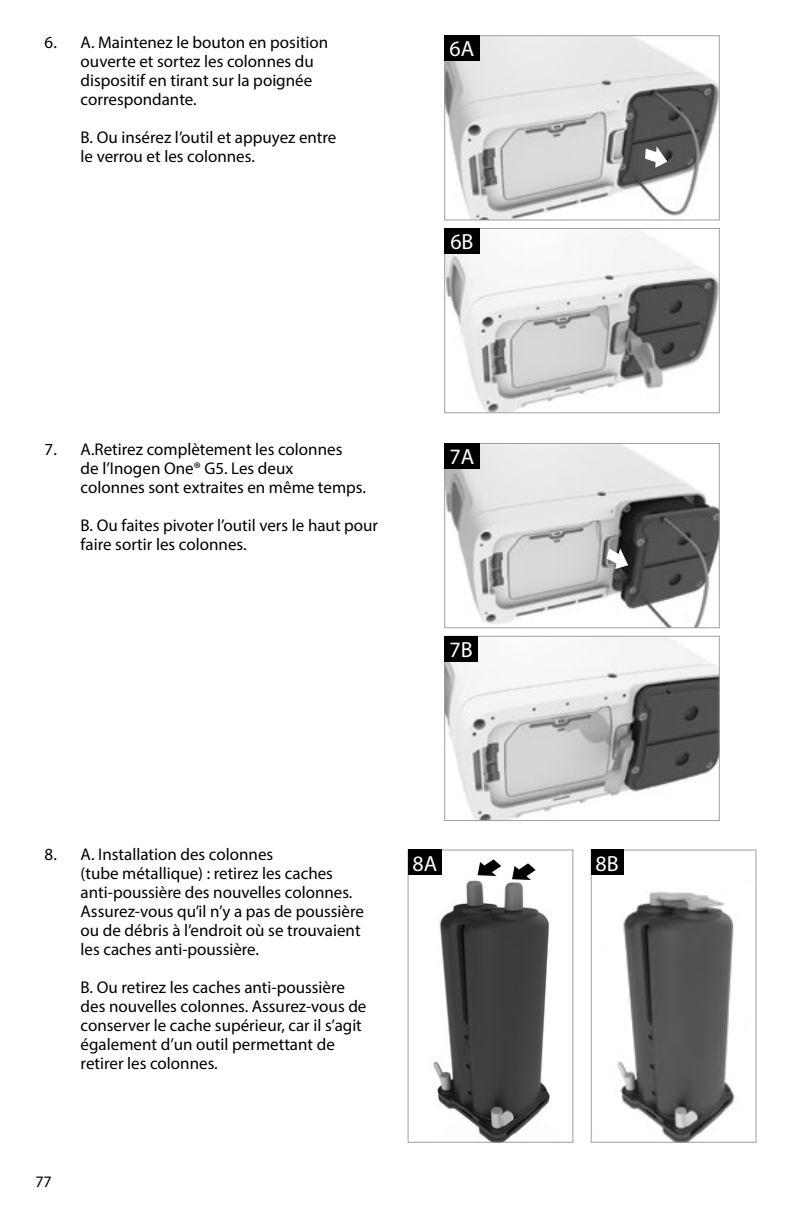
<style>
.page{position:relative;width:792px;height:1224px;background:#fff}
.page>*{position:absolute;margin:0;border:0;box-sizing:border-box;transform-origin:0 0}
.t1{font:22px "Myriad Pro";color:#fff}
.t2{font:17px/19px "Myriad Pro";color:#000}
.t3{font:16px "Myriad Pro";color:#000}
</style>
<div class="page">
<img style="left:433px;top:880px;width:117px;height:261px">
<div style="left:408px;top:850px;width:165px;height:293px;border:1px solid #9d9fa2"></div>
<div style="left:408px;top:850px;width:34px;height:25px;background:#000"></div>
<svg style="left:512px;top:863px;width:24px;height:17px"></svg>
<svg style="left:478px;top:859px;width:23px;height:17px"></svg>
<img style="left:617px;top:891px;width:118px;height:250px">
<div style="left:591px;top:850px;width:165px;height:293px;border:1px solid #9d9fa2"></div>
<div style="left:591px;top:850px;width:32px;height:25px;background:#000"></div>
<img style="left:446px;top:445px;width:272px;height:181px">
<div style="left:444px;top:443px;width:276px;height:185px;border:1px solid #9d9fa2"></div>
<div style="left:444px;top:443px;width:35px;height:25px;background:#000"></div>
<svg style="left:607px;top:548px;width:21px;height:21px"></svg>
<img style="left:446px;top:638px;width:272px;height:181px">
<div style="left:444px;top:636px;width:276px;height:185px;border:1px solid #9d9fa2"></div>
<div style="left:444px;top:636px;width:34px;height:25px;background:#000"></div>
<img style="left:446px;top:37px;width:272px;height:181px">
<div style="left:444px;top:35px;width:276px;height:185px;border:1px solid #9d9fa2"></div>
<div style="left:444px;top:35px;width:35px;height:26px;background:#000"></div>
<svg style="left:645px;top:146px;width:22px;height:22px"></svg>
<img style="left:446px;top:230px;width:272px;height:181px">
<div style="left:444px;top:228px;width:276px;height:185px;border:1px solid #9d9fa2"></div>
<div style="left:444px;top:228px;width:35px;height:25px;background:#000"></div>
<p class="t2" style="left:81px;top:33px;width:249px;text-indent:-36px">6. A. Maintenez le bouton en position ouverte et sortez les colonnes du dispositif en tirant sur la poignée correspondante.</p>
<p class="t2" style="left:81px;top:128px;width:257px">B. Ou insérez l’outil et appuyez entre le verrou et les colonnes.</p>
<p class="t1" style="left:450px;top:35px;width:26px">6A</p>
<p class="t1" style="left:450px;top:228px;width:25px">6B</p>
<p class="t2" style="left:81px;top:439px;width:287px;text-indent:-36px">7. A.Retirez complètement les colonnes<br>de l’Inogen One® G5. Les deux<br>colonnes sont extraites en même temps.</p>
<p class="t2" style="left:81px;top:515px;width:299px">B. Ou faites pivoter l’outil vers le haut pour faire sortir les colonnes.</p>
<p class="t1" style="left:450px;top:443px;width:26px">7A</p>
<p class="t1" style="left:449px;top:636px;width:25px">7B</p>
<p class="t2" style="left:81px;top:845px;width:285px;text-indent:-36px">8. A. Installation des colonnes<br>(tube métallique) : retirez les caches anti‑poussière des nouvelles colonnes.<br>Assurez‑vous qu’il n’y a pas de poussière ou de débris à l’endroit où se trouvaient les caches anti‑poussière.</p>
<p class="t2" style="left:81px;top:978px;width:287px">B. Ou retirez les caches anti‑poussière des nouvelles colonnes. Assurez‑vous de conserver le cache supérieur, car il s’agit également d’un outil permettant de retirer les colonnes.</p>
<p class="t3" style="left:35px;top:1172px;width:18px">77</p>
<p class="t1" style="left:412px;top:850px;width:26px">8A</p>
<p class="t1" style="left:595px;top:850px;width:25px">8B</p>
</div>
